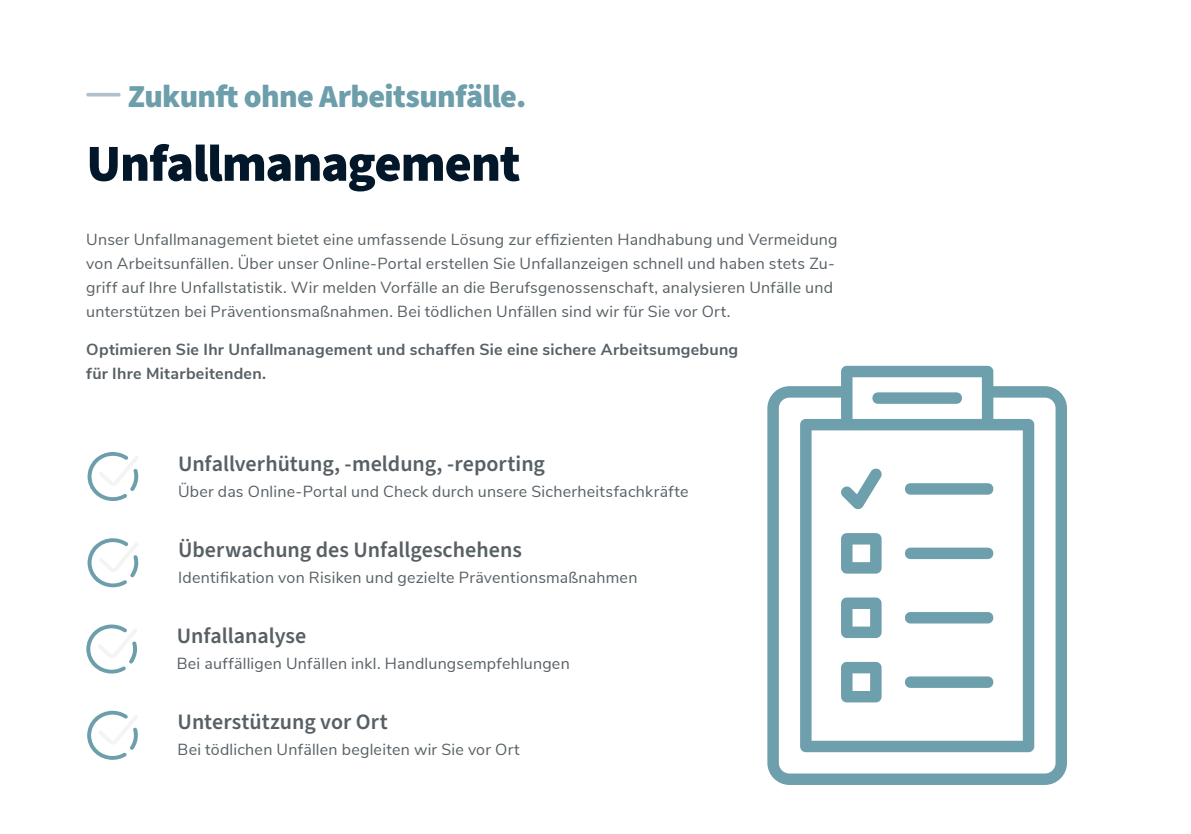
<style>
.page{position:relative;width:1191px;height:834px;background:#fff}
.page>*{position:absolute;margin:0;border:0;box-sizing:border-box;transform-origin:0 0}
.t1{font:900 52px "Source Sans Pro";letter-spacing:-.025em;color:#021729}
.t2{font:900 32px "Source Sans Pro";letter-spacing:-.02em;color:#6d9eab}
.t3{font:600 22px "Source Sans Pro";color:#576065}
.t4{font:16px/24px "Nunito Sans";letter-spacing:.015em;color:#576065}
.t5{font:700 16px/24px "Nunito Sans";letter-spacing:.015em;color:#576065}
</style>
<div class="page">
<svg style="left:88px;top:538px;width:51px;height:49px"></svg>
<svg style="left:86px;top:624px;width:51px;height:49px"></svg>
<svg style="left:88px;top:452px;width:51px;height:49px"></svg>
<svg style="left:87px;top:710px;width:51px;height:49px"></svg>
<hr style="left:86px;top:93px;width:35px;height:3px;background:#b1c0c9;border-radius:2px">
<svg style="left:767px;top:366px;width:300px;height:418px"></svg>
<svg style="left:837px;top:392px;width:158px;height:310px"></svg>
<h2 class="t2" style="left:128px;top:74px;width:400px">Zukunft ohne Arbeitsunfälle.</h2>
<h1 class="t1" style="left:86px;top:127px;width:436px">Unfallmanagement</h1>
<p class="t4" style="left:86px;top:226px;width:753px">Unser Unfallmanagement bietet eine umfassende Lösung zur effizienten Handhabung und Vermeidung von Arbeitsunfällen. Über unser Online-Portal erstellen Sie Unfallanzeigen schnell und haben stets Zu&shy;griff auf Ihre Unfallstatistik. Wir melden Vorfälle an die Berufsgenossenschaft, analysieren Unfälle und unterstützen bei Präventionsmaßnahmen. Bei tödlichen Unfällen sind wir für Sie vor Ort.</p>
<p class="t5" style="left:86px;top:336px;width:653px">Optimieren Sie Ihr Unfallmanagement und schaffen Sie eine sichere Arbeitsumgebung für Ihre Mitarbeitenden.</p>
<h3 class="t3" style="left:178px;top:448px;width:368px">Unfallverhütung, -meldung, -reporting</h3>
<p class="t4" style="left:178px;top:478px;width:512px">Über das Online-Portal und Check durch unsere Sicherheitsfachkräfte</p>
<h3 class="t3" style="left:178px;top:535px;width:345px">Überwachung des Unfallgeschehens</h3>
<p class="t4" style="left:178px;top:564px;width:461px">Identifikation von Risiken und gezielte Präventionsmaßnahmen</p>
<h3 class="t3" style="left:177px;top:621px;width:131px">Unfallanalyse</h3>
<p class="t4" style="left:177px;top:650px;width:394px">Bei auffälligen Unfällen inkl. Handlungsempfehlungen</p>
<h3 class="t3" style="left:178px;top:707px;width:212px">Unterstützung vor Ort</h3>
<p class="t4" style="left:178px;top:736px;width:344px">Bei tödlichen Unfällen begleiten wir Sie vor Ort</p>
</div>
